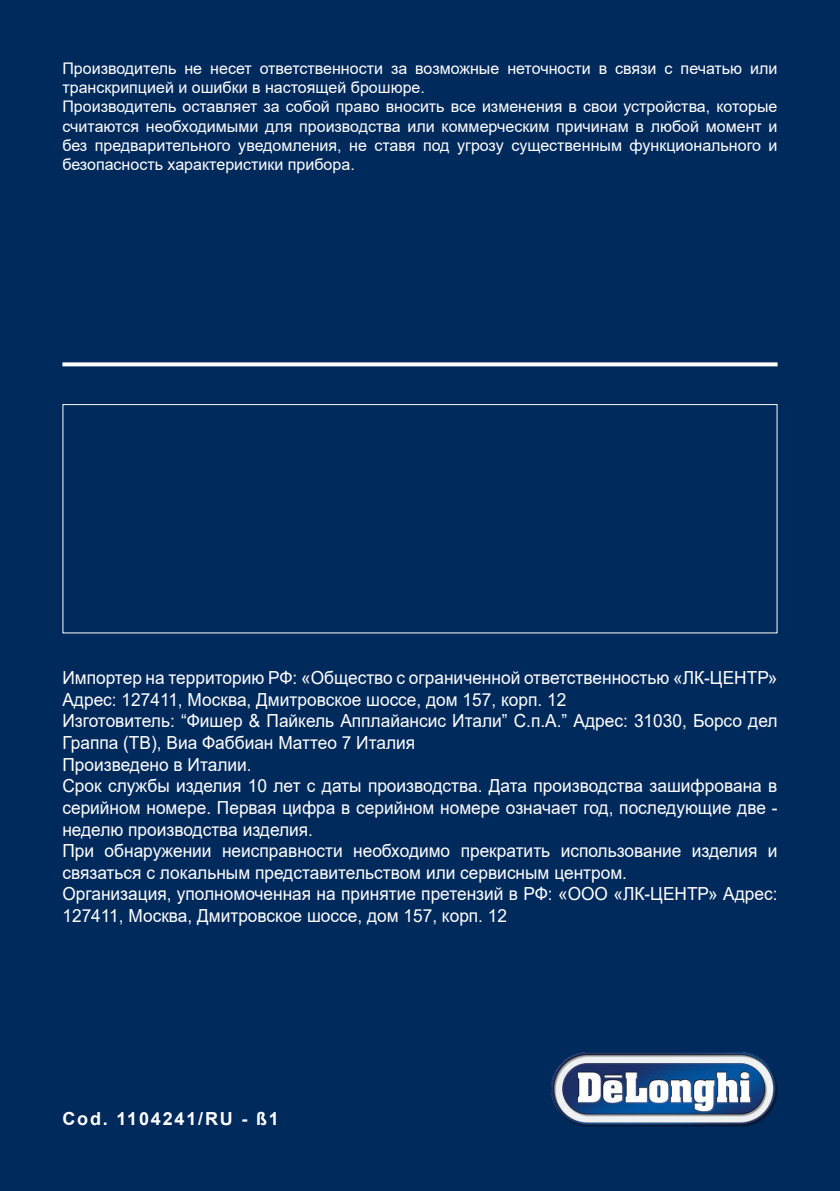
<style>
.page{position:relative;width:840px;height:1191px;background:#fff}
.page>*{position:absolute;margin:0;border:0;box-sizing:border-box;transform-origin:0 0}
.t1{font:18px/21.6px "Arial";color:#fff;scale:.96 1}
.t2{font:700 18px "Arial";letter-spacing:.1em;color:#fff}
.t3{font:16px/19.2px "Arial";color:#fff}
</style>
<div class="page">
<div style="left:0;top:0;width:839px;height:1191px;background:#00295c"></div>
<img style="left:551px;top:1052px;width:226px;height:75px">
<svg style="left:62px;top:362px;width:715px;height:4px;background:#e6eaef"></svg>
<div style="left:62px;top:404px;width:715px;height:229px;border:1px solid #fff"></div>
<p class="t3" style="left:62px;top:59px;width:716px">Производитель не несет ответственности за возможные неточности в связи с печатью или транскрипцией и ошибки в настоящей брошюре.<br>Производитель оставляет за собой право вносить все изменения в свои устройства, которые считаются необходимыми для производства или коммерческим причинам в любой момент и без предварительного уведомления, не ставя под угрозу существенным функционального и безопасность характеристики прибора.</p>
<p class="t1" style="left:62px;top:667px;width:746px">Импортер на территорию РФ: «Общество с ограниченной ответственностью «ЛК-ЦЕНТР» Адрес: 127411, Москва, Дмитровское шоссе, дом 157, корп. 12<br>Изготовитель: “Фишер &amp; Пайкель Апплайансис Итали” С.п.А.” Адрес: 31030, Борсо дел Граппа (ТВ), Виа Фаббиан Маттео 7 Италия<br>Произведено в Италии.<br>Срок службы изделия 10 лет с даты производства. Дата производства зашифрована в серийном номере. Первая цифра в серийном номере означает год, последующие две - неделю производства изделия.<br>При обнаружении неисправности необходимо прекратить использование изделия и связаться с локальным представительством или сервисным центром.<br>Организация, уполномоченная на принятие претензий в РФ: «ООО «ЛК-ЦЕНТР» Адрес:<br>127411, Москва, Дмитровское шоссе, дом 157, корп. 12</p>
<p class="t2" style="left:62px;top:1105px;width:218px">Cod. 1104241/RU - ß1</p>
</div>
